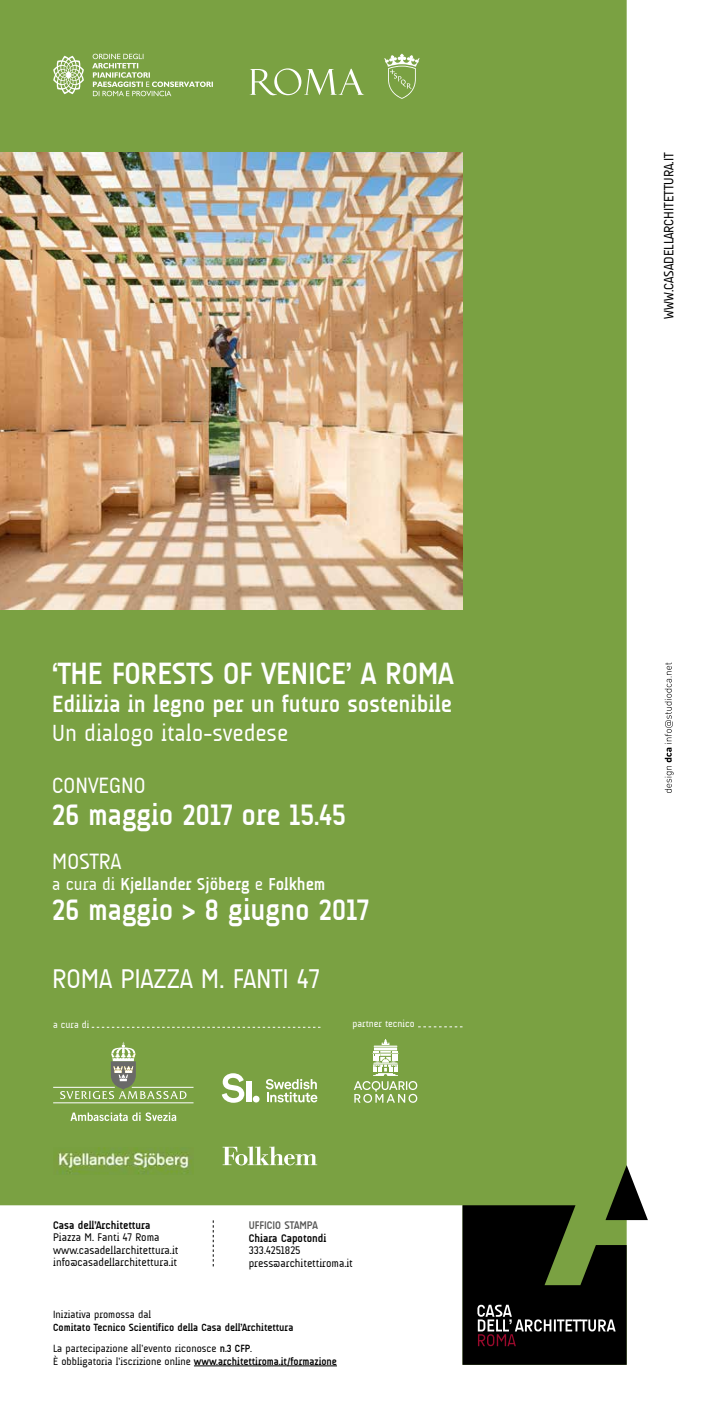
<style>
.page{position:relative;width:709px;height:1418px;background:#fff}
.page>*{position:absolute;margin:0;border:0;box-sizing:border-box;transform-origin:0 0}
.t1{font:700 31.25px "A Udimat";letter-spacing:-.005em;color:#fff}
.t2{font:700 30px "A Udimat";color:#fff}
.t3{font:27.5px "A Udimat";color:#fff}
.t4{font:700 23.75px "A Udimat";color:#fff}
.t5{font:23.75px "A Udimat";color:#fff}
.t6{font:22.5px "A Udimat";color:#fff}
.t7{font:700 17.5px "A Udimat";color:#fff}
.t8{font:13.75px "A Udimat";color:#000}
.t9{font:11.25px/12.5px "A Udimat";color:#000}
.t10{font:700 11.25px "A Udimat";color:#000}
.t11{font:700 11.25px "A Udimat";color:#575756}
.t12{font:10.62px/12.8px "A Udimat";color:#000}
.t13{font:700 10.62px "A Udimat";color:#000}
.t14{font:10px "A Udimat";color:#fff}
.s1{font-weight:400}
.s2{font-weight:700}
</style>
<div class="page">
<div style="left:0;top:0;width:626px;height:1267px;background:#7aa142"></div>
<svg style="left:462px;top:1165px;width:186px;height:199px;background:#404a31"></svg>
<svg style="left:53px;top:56px;width:31px;height:38px"></svg>
<svg style="left:92px;top:54px;width:121px;height:42px;background:#8fb061"></svg>
<svg style="left:664px;top:662px;width:9px;height:131px"></svg>
<svg style="left:213px;top:1220px;width:1px;height:46px"></svg>
<hr style="left:194px;top:1365px;width:143px;height:1px;background:#000">
<svg style="left:384px;top:54px;width:35px;height:45px;background:#95b468"></svg>
<svg style="left:250px;top:68px;width:114px;height:28px;background:#96b46a"></svg>
<svg style="left:372px;top:1039px;width:27px;height:36px"></svg>
<svg style="left:354px;top:1081px;width:63px;height:21px"></svg>
<svg style="left:418px;top:1026px;width:44px;height:1px"></svg>
<img style="left:0;top:152px;width:462px;height:457px">
<svg style="left:92px;top:1026px;width:228px;height:1px"></svg>
<svg style="left:70px;top:1112px;width:106px;height:8px"></svg>
<hr style="left:53px;top:1102px;width:140px;height:1px;background:#fff">
<hr style="left:132px;top:1087px;width:61px;height:1px;background:#fff">
<hr style="left:53px;top:1087px;width:62px;height:1px;background:#fff">
<svg style="left:60px;top:1041px;width:126px;height:58px;background:#86a656"></svg>
<svg style="left:222px;top:1073px;width:22px;height:29px"></svg>
<div style="left:246px;top:1081px;width:5px;height:21px;background:#fff"></div>
<div style="left:253px;top:1095px;width:6px;height:7px;background:#fff;border-radius:50%"></div>
<svg style="left:266px;top:1078px;width:51px;height:24px"></svg>
<svg style="left:223px;top:1146px;width:94px;height:19px"></svg>
<img style="left:53px;top:1147px;width:140px;height:27px">
<h1 class="t1" style="left:52px;top:655px;width:403px">‘THE FORESTS OF VENICE’ A ROMA</h1>
<h3 class="t4" style="left:52px;top:691px;width:401px">Edilizia in legno per un futuro sostenibile</h3>
<h3 class="t5" style="left:52px;top:719px;width:237px">Un dialogo italo-svedese</h3>
<h3 class="t6" style="left:52px;top:772px;width:95px">CONVEGNO</h3>
<h2 class="t2" style="left:52px;top:798px;width:295px">26 maggio 2017 ore 15.45</h2>
<h3 class="t6" style="left:52px;top:848px;width:70px">MOSTRA</h3>
<h3 class="t7" style="left:52px;top:874px;width:275px"><span class="s1">a cura di</span> Kjellander Sjöberg <span class="s1">e</span> Folkhem</h3>
<h2 class="t2" style="left:52px;top:893px;width:318px">26 maggio &gt; 8 giugno 2017</h2>
<h3 class="t3" style="left:52px;top:963px;width:269px">ROMA PIAZZA M. FANTI 47</h3>
<p class="t14" style="left:53px;top:1018px;width:38px">a cura di</p>
<p class="t14" style="left:352px;top:1018px;width:64px">partner tecnico</p>
<p class="t10" style="left:53px;top:1218px;width:99px">Casa dell’Architettura</p>
<p class="t9" style="left:53px;top:1231px;width:127px">Piazza M. Fanti 47 Roma www.casadellarchitettura.it info@casadellarchitettura.it</p>
<p class="t11" style="left:249px;top:1218px;width:71px">UFFICIO STAMPA</p>
<p class="t10" style="left:249px;top:1231px;width:79px">Chiara Capotondi</p>
<p class="t9" style="left:249px;top:1243px;width:106px">333.4251825 press@architettiroma.it</p>
<p class="t12" style="left:53px;top:1307px;width:99px">Iniziativa promossa dal</p>
<p class="t13" style="left:53px;top:1321px;width:242px">Comitato Tecnico Scientifico della Casa dell’Architettura</p>
<p class="t12" style="left:53px;top:1341px;width:285px">La partecipazione all’evento riconosce <span class="s2">n.3 CFP</span>.<br>È obbligatoria l’iscrizione online <span class="s2">www.architettiroma.it/formazione</span></p>
<p class="t8" style="left:661px;top:319px;width:168px;rotate:-90deg">WWW.CASADELLARCHITETTURA.IT</p>
</div>
